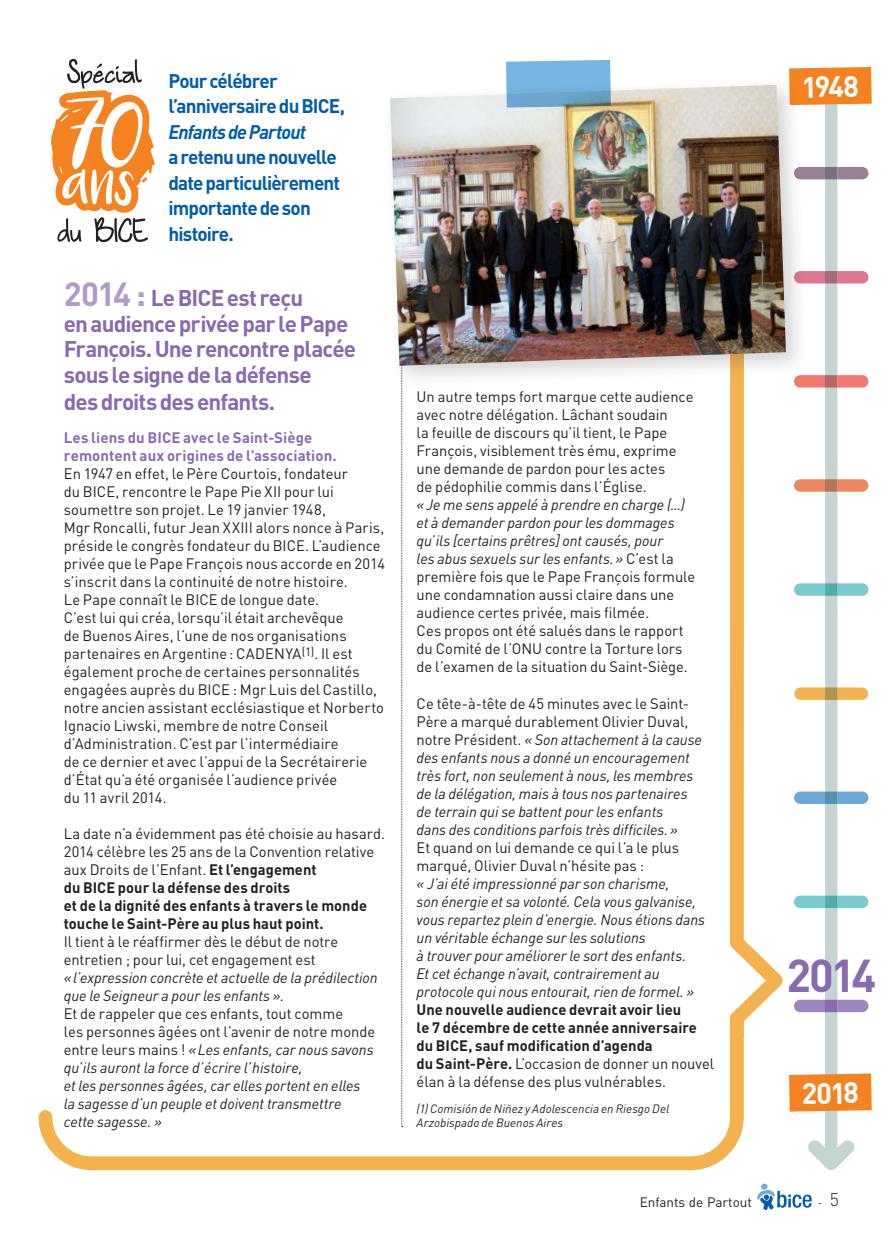
<style>
.page{position:relative;width:893px;height:1234px;background:#fff}
.page>*{position:absolute;margin:0;border:0;box-sizing:border-box;transform-origin:0 0}
.t1{font:700 45.45px "DINOT";color:#896aae}
.t2{font:700 29.1px "DINOT";color:#fff}
.t3{font:700 22.5px/25.8px "DINOT";letter-spacing:-.04em;color:#896aae}
.t4{font:700 19.5px/25.5px "DINOT";letter-spacing:-.045em;color:#015dab}
.t5{font:italic 700 19.5px "DINOT";letter-spacing:-.04em;color:#015dab}
.t6{font:15px/18px "DINOT";letter-spacing:.005em;color:#231f20}
.t7{font:italic 15px/18px "DINOT";letter-spacing:-.005em;color:#231f20}
.t8{font:700 15px/18px "DINOT";color:#231f20}
.t9{font:700 15px/18px "DINOT";letter-spacing:.01em;color:#896aae}
.t10{font:13.5px "DINOT";color:#231f20}
.t11{font:italic 12px/13.5px "DINOT";letter-spacing:.005em;color:#231f20}
.t12{font:9.75px "DINOT";color:#231f20}
.s1{font-size:33px;color:#af9bca}
.s2{font-weight:400}
.s3{font-style:normal}
.s4{font-style:italic}
.s5{font-weight:300;font-size:18px}
</style>
<div class="page">
<svg style="left:757px;top:1183px;width:55px;height:26px"></svg>
<svg style="left:401px;top:389px;width:2px;height:623px"></svg>
<svg style="left:51px;top:59px;width:104px;height:183px"></svg>
<svg style="left:789px;top:67px;width:83px;height:1103px"></svg>
<svg style="left:729px;top:389px;width:54px;height:632px"></svg>
<svg style="left:39px;top:1012px;width:705px;height:157px"></svg>
<div style="left:382px;top:76px;width:428px;height:313px;background:#231f20;opacity:.2"></div>
<img style="left:390px;top:85px;width:396px;height:280px">
<svg style="left:506px;top:60px;width:105px;height:48px;background:#77afd5"></svg>
<h3 class="t4" style="left:168px;top:67px;width:178px">Pour célébrer l’anniversaire du BICE,</h3>
<h3 class="t5" style="left:168px;top:119px;width:139px">Enfants de Partout</h3>
<h3 class="t4" style="left:168px;top:144px;width:173px">a retenu une nouvelle date particulièrement importante de son histoire.</h3>
<h3 class="t3" style="left:64px;top:284px;width:294px"><span class="s1">2014 :</span> Le BICE est reçu<br>en audience privée par le Pape<br>François. Une rencontre placée sous le signe de la défense<br>des droits des enfants.</h3>
<p class="t9" style="left:64px;top:428px;width:275px">Les liens du BICE avec le Saint-Siège remontent aux origines de l’association.</p>
<p class="t6" style="left:64px;top:464px;width:323px">En 1947 en effet, le Père Courtois, fondateur<br>du BICE, rencontre le Pape Pie XII pour lui soumettre son projet. Le 19 janvier 1948,<br>Mgr Roncalli, futur Jean XXIII alors nonce à Paris, préside le congrès fondateur du BICE. L’audience privée que le Pape François nous accorde en 2014 s’inscrit dans la continuité de notre histoire.<br>Le Pape connaît le BICE de longue date.<br>C’est lui qui créa, lorsqu’il était archevêque<br>de Buenos Aires, l’une de nos organisations partenaires en Argentine: CADENYA<sup>(1)</sup>. Il est également proche de certaines personnalités engagées auprès du BICE : Mgr Luis del Castillo, notre ancien assistant ecclésiastique et Norberto Ignacio Liwski, membre de notre Conseil d’Administration. C’est par l’intermédiaire<br>de ce dernier et avec l’appui de la Secrétairerie d’État qu’a été organisée l’audience privée<br>du 11 avril 2014.</p>
<p class="t8" style="left:64px;top:824px;width:323px"><span class="s2">La date n’a évidemment pas été choisie au hasard.<br>2014 célèbre les 25 ans de la Convention relative aux Droits de l’Enfant.</span> Et l’engagement<br>du BICE pour la défense des droits<br>et de la dignité des enfants à travers le monde touche le Saint-Père au plus haut point.</p>
<p class="t6" style="left:64px;top:932px;width:276px">Il tient à le réaffirmer dès le début de notre entretien ; pour lui, cet engagement est</p>
<p class="t7" style="left:64px;top:968px;width:315px">«l’expression concrète et actuelle de la prédilection que le Seigneur a pour les enfants »<span class="s3">.<br>Et de rappeler que ces enfants, tout comme<br>les personnes âgées ont l’avenir de notre monde entre leurs mains !</span> «Les enfants, car nous savons qu’ils auront la force d’écrire l’histoire,<br>et les personnes âgées, car elles portent en elles<br>la sagesse d’un peuple et doivent transmettre<br>cette sagesse. »</p>
<h2 class="t2" style="left:801px;top:68px;width:59px;rotate:-1deg">1948</h2>
<p class="t6" style="left:417px;top:387px;width:278px">Un autre temps fort marque cette audience avec notre délégation. Lâchant soudain<br>la feuille de discours qu’il tient, le Pape François, visiblement très ému, exprime une demande de pardon pour les actes<br>de pédophilie commis dans l’Église.</p>
<p class="t6" style="left:417px;top:495px;width:280px"><span class="s4">«Je me sens appelé à prendre en charge (...) et à demander pardon pour les dommages qu’ils [certains prêtres] ont causés, pour<br>les abus sexuels sur les enfants.»</span> C’est la première fois que le Pape François formule une condamnation aussi claire dans une audience certes privée, mais filmée.<br>Ces propos ont été salués dans le rapport du Comité de l’ONU contre la Torture lors de l’examen de la situation du Saint-Siège.</p>
<p class="t7" style="left:417px;top:693px;width:287px"><span class="s3">Ce tête-à-tête de 45 minutes avec le Saint-Père a marqué durablement Olivier Duval, notre Président.</span> « Son attachement à la cause des enfants nous a donné un encouragement très fort, non seulement à nous, les membres de la délégation, mais à tous nos partenaires de terrain qui se battent pour les enfants<br>dans des conditions parfois très difficiles.»</p>
<p class="t6" style="left:417px;top:837px;width:264px">Et quand on lui demande ce qui l’a le plus marqué, Olivier Duval n’hésite pas :</p>
<p class="t7" style="left:417px;top:873px;width:290px">« J’ai été impressionné par son charisme,<br>son énergie et sa volonté. Cela vous galvanise, vous repartez plein d’energie. Nous étions dans un véritable échange sur les solutions<br>à trouver pour améliorer le sort des enfants.<br>Et cet échange n’avait, contrairement au protocole qui nous entourait, rien de formel. »</p>
<p class="t8" style="left:417px;top:999px;width:299px">Une nouvelle audience devrait avoir lieu<br>le 7 décembre de cette année anniversaire du BICE, sauf modification d’agenda<br>du Saint-Père. <span class="s2">L’occasion de donner un nouvel élan à la défense des plus vulnérables.</span></p>
<p class="t11" style="left:417px;top:1101px;width:254px">(1) Comisión de Niñez y Adolescencia en Riesgo Del<br>Arzobispado de Buenos Aires</p>
<h1 class="t1" style="left:786px;top:945px;width:91px">2014</h1>
<h2 class="t2" style="left:801px;top:1074px;width:59px;rotate:-1deg">2018</h2>
<p class="t10" style="left:640px;top:1193px;width:114px">Enfants de Partout</p>
<p class="t12" style="left:818px;top:1196px;width:23px">- <span class="s5">5</span></p>
</div>
